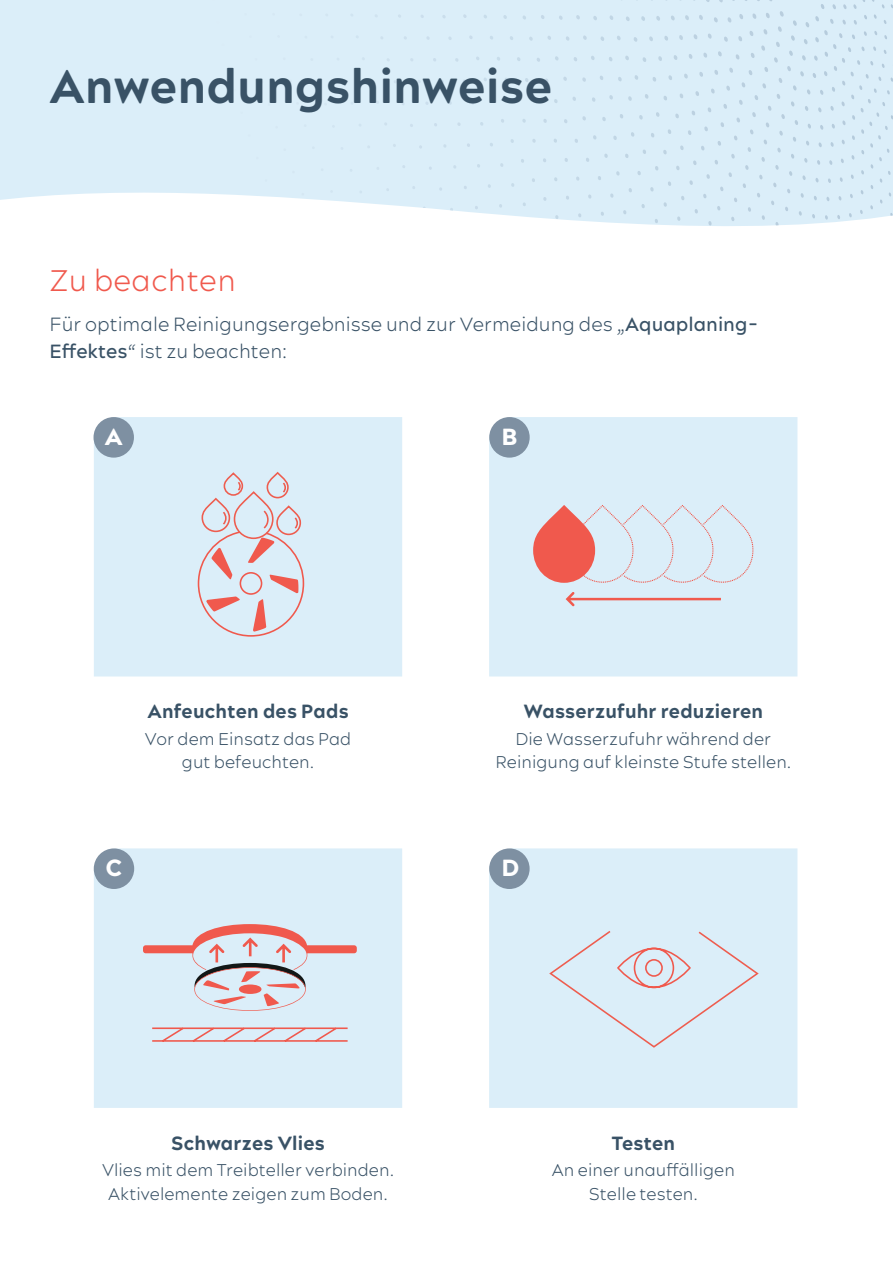
<style>
.page{position:relative;width:893px;height:1263px;background:#fff}
.page>*{position:absolute;margin:0;border:0;box-sizing:border-box;transform-origin:0 0}
.t1{font:800 46.65px "Acherus Grotesque";letter-spacing:.01em;color:#395266}
.t2{font:300 29.7px "Acherus Grotesque";letter-spacing:.01em;color:#f0594d}
.t3{font:900 23.4px "Acherus Grotesque";color:#fff}
.t4{font:300 19.05px/27.6px "Acherus Grotesque";color:#395266}
.t5{font:800 19.05px "Acherus Grotesque";letter-spacing:.01em;color:#395266}
.t6{font:300 16.95px/23.4px "Acherus Grotesque";color:#395266;text-align:center}
.s1{font-weight:500}
</style>
<div class="page">
<svg style="left:0;top:0;width:893px;height:226px;background:#ddeef8"></svg>
<div style="left:212px;top:0;width:681px;height:18px;background:#dbeef9"></div>
<div style="left:94px;top:417px;width:308px;height:259px;background:#dbeef9"></div>
<div style="left:94px;top:848px;width:308px;height:260px;background:#dbeef9"></div>
<div style="left:489px;top:417px;width:308px;height:259px;background:#dbeef9"></div>
<div style="left:489px;top:848px;width:308px;height:260px;background:#dbeef9"></div>
<div style="left:94px;top:848px;width:40px;height:41px;background:#7e90a2;border-radius:50%"></div>
<div style="left:489px;top:417px;width:41px;height:41px;background:#7e90a2;border-radius:50%"></div>
<div style="left:489px;top:848px;width:41px;height:41px;background:#7e90a2;border-radius:50%"></div>
<div style="left:94px;top:417px;width:40px;height:41px;background:#7e90a2;border-radius:50%"></div>
<svg style="left:548px;top:929px;width:212px;height:120px;background:#dbe7f1"></svg>
<svg style="left:151px;top:1026px;width:198px;height:17px;background:#e0c9ce"></svg>
<svg style="left:143px;top:924px;width:214px;height:87px;background:#d9d0d7"></svg>
<svg style="left:566px;top:592px;width:155px;height:14px;background:#dfd0d7"></svg>
<svg style="left:533px;top:505px;width:220px;height:78px;background:#dfcdd3"></svg>
<svg style="left:197px;top:469px;width:108px;height:168px;background:#ddd8e0"></svg>
<p class="t1" style="left:50px;top:57px;width:504px">Anwendungshinweise</p>
<p class="t2" style="left:50px;top:261px;width:188px">Zu beachten</p>
<p class="t4" style="left:50px;top:309px;width:711px">Für optimale Reinigungsergebnisse und zur Vermeidung des „<span class="s1">Aquaplaning-<br>Effektes</span>“ ist zu beachten:</p>
<p class="t3" style="left:105px;top:422px;width:19px">A</p>
<p class="t3" style="left:502px;top:422px;width:17px">B</p>
<p class="t5" style="left:148px;top:699px;width:203px">Anfeuchten des Pads</p>
<p class="t5" style="left:524px;top:699px;width:241px">Wasserzufuhr reduzieren</p>
<p class="t6" style="left:145px;top:727px;width:208px">Vor dem Einsatz das Pad</p>
<p class="t6" style="left:182px;top:750px;width:134px">gut befeuchten.</p>
<p class="t6" style="left:495px;top:727px;width:297px">Die Wasserzufuhr während der<br>Reinigung auf kleinste Stufe stellen.</p>
<p class="t3" style="left:106px;top:853px;width:18px">C</p>
<p class="t3" style="left:502px;top:853px;width:19px">D</p>
<p class="t5" style="left:171px;top:1131px;width:155px">Schwarzes Vlies</p>
<p class="t5" style="left:612px;top:1131px;width:65px">Testen</p>
<p class="t6" style="left:102px;top:1158px;width:294px">Vlies mit dem Treibteller verbinden.<br>Aktivelemente zeigen zum Boden.</p>
<p class="t6" style="left:552px;top:1158px;width:185px">An einer unauffälligen</p>
<p class="t6" style="left:589px;top:1181px;width:111px">Stelle testen.</p>
</div>
